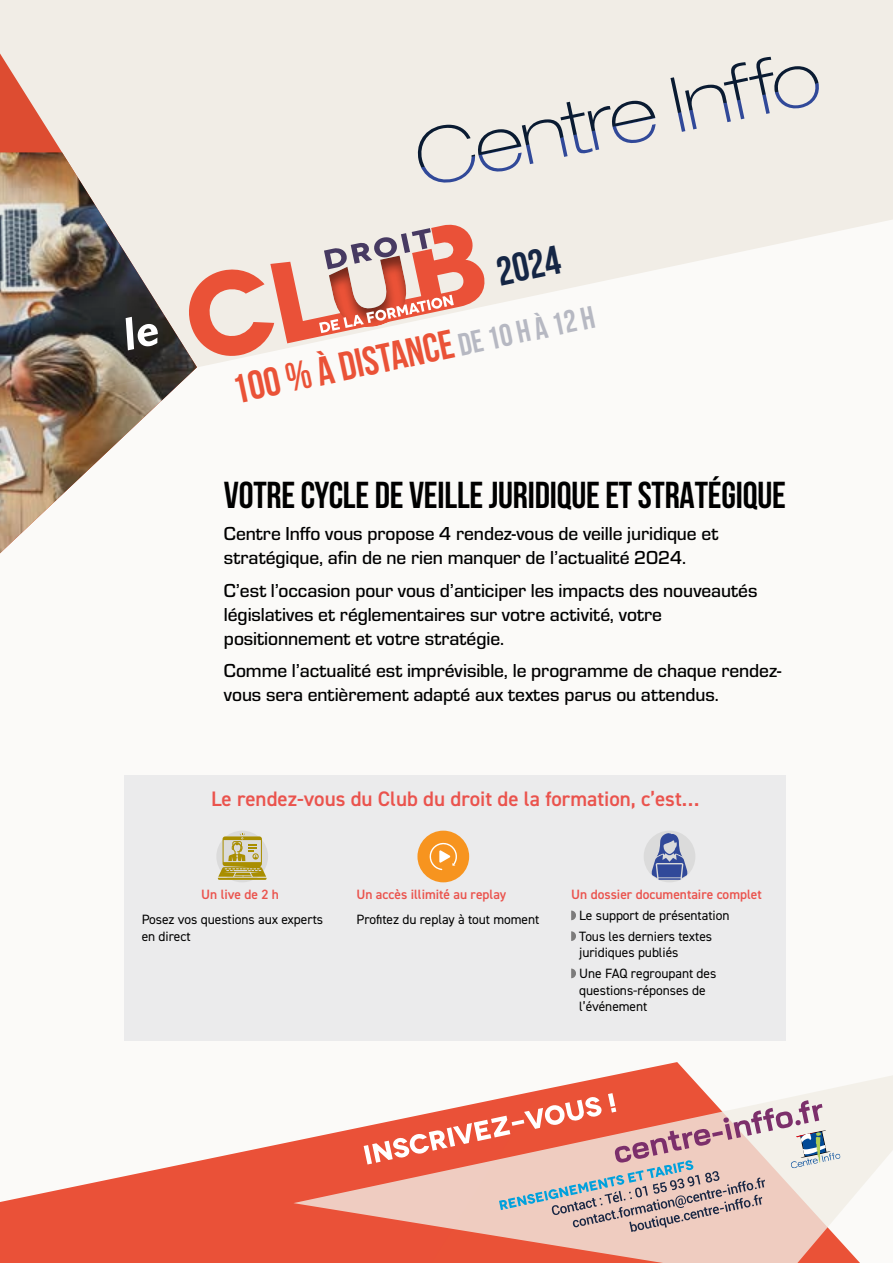
<style>
.page{position:relative;width:893px;height:1263px;background:#fff}
.page>*{position:absolute;margin:0;border:0;box-sizing:border-box;transform-origin:0 0}
.t1{font:700 40.5px "Bebas Neue";color:#ea5237}
.t2{font:700 40.5px "Bebas Neue";color:#152645}
.t3{font:700 37.5px "Bebas Neue";letter-spacing:-.005em;color:#000}
.t4{font:600 21px "DIN2014";color:#ea534d}
.t5{font:500 19.5px/24px "Eurostile";letter-spacing:-.005em;color:#000}
.t6{font:13.5px/16.5px "DIN2014";letter-spacing:-.005em;color:#000}
.t7{font:600 13.5px "DIN2014";color:#ea534d}
.s1{font-size:31.5px;color:#b6b8c2}
</style>
<div class="page">
<div style="left:0;top:13px;width:893px;height:1250px;background:#fbfaf8"></div>
<svg style="left:0;top:0;width:893px;height:367px;fill:#f1ede6"></svg>
<svg style="left:0;top:20px;width:197px;height:132px;background:#eedad0"></svg>
<img style="left:0;top:152px;width:197px;height:402px">
<svg style="left:416px;top:57px;width:405px;height:128px;background:#e0dedb"></svg>
<svg style="left:126px;top:317px;width:32px;height:33px"></svg>
<svg style="left:185px;top:222px;width:302px;height:138px"></svg>
<div style="left:124px;top:775px;width:662px;height:265px;background:#ebebec"></div>
<svg style="left:571px;top:910px;width:5px;height:10px"></svg>
<svg style="left:571px;top:931px;width:5px;height:10px"></svg>
<svg style="left:571px;top:968px;width:5px;height:10px"></svg>
<div style="left:216px;top:831px;width:52px;height:51px;background:#dbdbdb;border-radius:50%"></div>
<svg style="left:218px;top:833px;width:49px;height:47px"></svg>
<div style="left:644px;top:831px;width:51px;height:51px;background:#dbdbdb;border-radius:50%"></div>
<svg style="left:651px;top:833px;width:37px;height:47px"></svg>
<div style="left:417px;top:831px;width:52px;height:51px;background:#f7941f;border-radius:50%"></div>
<svg style="left:429px;top:842px;width:28px;height:28px"></svg>
<svg style="left:0;top:1141px;width:293px;height:122px;fill:#ea5138"></svg>
<svg style="left:293px;top:1071px;width:600px;height:192px"></svg>
<svg style="left:364px;top:1093px;width:476px;height:139px"></svg>
<h1 class="t2" style="left:492px;top:250px;width:66px;rotate:-12deg">2024</h1>
<h1 class="t1" style="left:228px;top:368px;width:370px;rotate:-12deg">100% À DISTANCE <span class="s1">de 10 h à 12 h</span></h1>
<h2 class="t3" style="left:224px;top:474px;width:564px">VOTRE CYCLE DE VEILLE JURIDIQUE ET STRATÉGIQUE</h2>
<p class="t5" style="left:224px;top:521px;width:496px">Centre Inffo vous propose 4 rendez-vous de veille juridique et stratégique, afin de ne rien manquer de l’actualité 2024.</p>
<p class="t5" style="left:224px;top:577px;width:535px">C’est l’occasion pour vous d’anticiper les impacts des nouveautés législatives et réglementaires sur votre activité, votre positionnement et votre stratégie.</p>
<p class="t5" style="left:224px;top:658px;width:559px">Comme l’actualité est imprévisible, le programme de chaque rendez&shy;vous sera entièrement adapté aux textes parus ou attendus.</p>
<p class="t4" style="left:211px;top:785px;width:490px">Le rendez-vous du Club du droit de la formation, c’est…</p>
<p class="t7" style="left:201px;top:886px;width:79px">Un live de 2 h</p>
<p class="t6" style="left:142px;top:911px;width:183px">Posez vos questions aux experts en direct</p>
<p class="t7" style="left:356px;top:886px;width:151px">Un accès illimité au replay</p>
<p class="t6" style="left:356px;top:911px;width:184px">Profitez du replay à tout moment</p>
<p class="t7" style="left:571px;top:886px;width:192px">Un dossier documentaire complet</p>
<p class="t6" style="left:579px;top:905px;width:152px;line-height:20.7px">Le support de présentation<br>Tous les derniers textes</p>
<p class="t6" style="left:579px;top:942px;width:139px;line-height:20.7px">juridiques publiés<br>Une FAQ regroupant des</p>
<p class="t6" style="left:579px;top:981px;width:128px">questions-réponses de l’événement</p>
</div>
